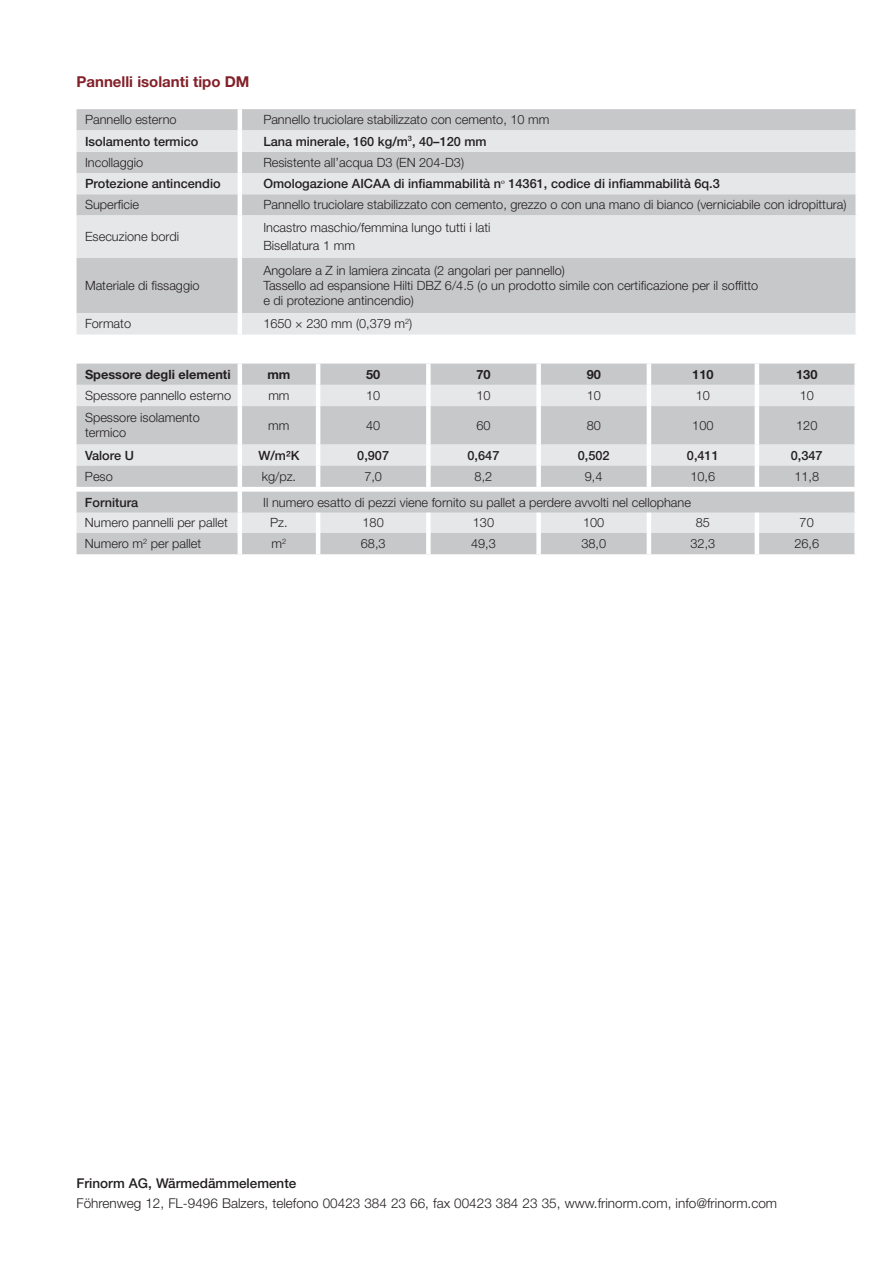
<style>
.page{position:relative;width:893px;height:1263px;background:#fff}
.page>*{position:absolute;margin:0;border:0;box-sizing:border-box;transform-origin:0 0}
.t1{font:700 15px "Helvetica Neue LT Pro";color:#822129}
.t2{font:300 13.5px "Helvetica Neue LT Pro";color:#231f20}
.t3{font:500 13.5px "Helvetica Neue LT Pro";color:#231f20}
.t4{font:300 12.75px/15px "Helvetica Neue LT Pro";color:#231f20}
.t5{font:500 12.75px "Helvetica Neue LT Pro";color:#231f20}
.t6{font:700 12.75px "Helvetica Neue LT Pro";color:#231f20}
</style>
<div class="page">
<div style="left:77px;top:109px;width:778px;height:21px;background:#c7c8ca"></div>
<svg style="left:77px;top:130px;width:778px;height:205px;background:#d7d8da"></svg>
<hr style="left:238px;top:109px;width:4px;height:21px;background:#fff">
<hr style="left:238px;top:130px;width:4px;height:22px;background:#fff">
<hr style="left:238px;top:152px;width:4px;height:21px;background:#fff">
<hr style="left:238px;top:173px;width:4px;height:21px;background:#fff">
<hr style="left:238px;top:194px;width:4px;height:21px;background:#fff">
<hr style="left:238px;top:215px;width:4px;height:43px;background:#fff">
<hr style="left:238px;top:258px;width:4px;height:55px;background:#fff">
<hr style="left:238px;top:313px;width:4px;height:22px;background:#fff">
<div style="left:77px;top:364px;width:777px;height:21px;background:#c7c8ca"></div>
<div style="left:77px;top:385px;width:777px;height:21px;background:#e6e7e9"></div>
<svg style="left:77px;top:406px;width:777px;height:148px;background:#d0d1d3"></svg>
<hr style="left:238px;top:364px;width:4px;height:21px;background:#fff">
<hr style="left:316px;top:364px;width:4px;height:21px;background:#fff">
<div style="left:426px;top:364px;width:5px;height:21px;background:#fff"></div>
<div style="left:536px;top:364px;width:5px;height:21px;background:#fff"></div>
<hr style="left:647px;top:364px;width:4px;height:21px;background:#fff">
<hr style="left:755px;top:364px;width:4px;height:21px;background:#fff">
<hr style="left:238px;top:385px;width:4px;height:21px;background:#fff">
<hr style="left:316px;top:385px;width:4px;height:21px;background:#fff">
<div style="left:426px;top:385px;width:5px;height:21px;background:#fff"></div>
<div style="left:536px;top:385px;width:5px;height:21px;background:#fff"></div>
<hr style="left:647px;top:385px;width:4px;height:21px;background:#fff">
<hr style="left:755px;top:385px;width:4px;height:21px;background:#fff">
<hr style="left:238px;top:406px;width:4px;height:38px;background:#fff">
<hr style="left:316px;top:406px;width:4px;height:38px;background:#fff">
<div style="left:426px;top:406px;width:5px;height:38px;background:#fff"></div>
<div style="left:536px;top:406px;width:5px;height:38px;background:#fff"></div>
<hr style="left:647px;top:406px;width:4px;height:38px;background:#fff">
<hr style="left:755px;top:406px;width:4px;height:38px;background:#fff">
<hr style="left:238px;top:444px;width:4px;height:22px;background:#fff">
<hr style="left:316px;top:444px;width:4px;height:22px;background:#fff">
<div style="left:426px;top:444px;width:5px;height:22px;background:#fff"></div>
<div style="left:536px;top:444px;width:5px;height:22px;background:#fff"></div>
<hr style="left:647px;top:444px;width:4px;height:22px;background:#fff">
<hr style="left:755px;top:444px;width:4px;height:22px;background:#fff">
<hr style="left:238px;top:466px;width:4px;height:21px;background:#fff">
<hr style="left:316px;top:466px;width:4px;height:21px;background:#fff">
<div style="left:426px;top:466px;width:5px;height:21px;background:#fff"></div>
<div style="left:536px;top:466px;width:5px;height:21px;background:#fff"></div>
<hr style="left:647px;top:466px;width:4px;height:21px;background:#fff">
<hr style="left:755px;top:466px;width:4px;height:21px;background:#fff">
<svg style="left:77px;top:487px;width:777px;height:4px"></svg>
<hr style="left:238px;top:491px;width:4px;height:22px;background:#fff">
<hr style="left:238px;top:513px;width:4px;height:20px;background:#fff">
<hr style="left:316px;top:513px;width:4px;height:20px;background:#fff">
<div style="left:426px;top:513px;width:5px;height:20px;background:#fff"></div>
<div style="left:536px;top:513px;width:5px;height:20px;background:#fff"></div>
<hr style="left:647px;top:513px;width:4px;height:20px;background:#fff">
<hr style="left:755px;top:513px;width:4px;height:20px;background:#fff">
<hr style="left:238px;top:533px;width:4px;height:21px;background:#fff">
<hr style="left:316px;top:533px;width:4px;height:21px;background:#fff">
<div style="left:426px;top:533px;width:5px;height:21px;background:#fff"></div>
<div style="left:536px;top:533px;width:5px;height:21px;background:#fff"></div>
<hr style="left:647px;top:533px;width:4px;height:21px;background:#fff">
<hr style="left:755px;top:533px;width:4px;height:21px;background:#fff">
<p class="t1" style="left:77px;top:72px;width:174px">Pannelli isolanti tipo DM</p>
<p class="t4" style="left:85px;top:112px;width:93px">Pannello esterno</p>
<p class="t4" style="left:263px;top:112px;width:288px">Pannello truciolare stabilizzato con cemento, 10 mm</p>
<p class="t5" style="left:85px;top:133px;width:115px">Isolamento termico</p>
<p class="t5" style="left:263px;top:133px;width:225px">Lana minerale, 160 kg/m<sup>3</sup>, 40–120 mm</p>
<p class="t4" style="left:85px;top:155px;width:60px">Incollaggio</p>
<p class="t4" style="left:263px;top:155px;width:202px">Resistente all’acqua D3 (EN 204-D3)</p>
<p class="t5" style="left:85px;top:176px;width:137px">Protezione antincendio</p>
<p class="t5" style="left:263px;top:176px;width:458px">Omologazione AICAA di infiammabilità n<sup>o</sup> 14361, codice di infiammabilità 6q.3</p>
<p class="t4" style="left:85px;top:197px;width:56px">Superficie</p>
<p class="t4" style="left:263px;top:197px;width:585px">Pannello truciolare stabilizzato con cemento, grezzo o con una mano di bianco (verniciabile con idropittura)</p>
<p class="t4" style="left:85px;top:229px;width:96px">Esecuzione bordi</p>
<p class="t4" style="left:263px;top:218px;width:229px;line-height:18px">Incastro maschio/femmina lungo tutti i lati<br>Bisellatura 1 mm</p>
<p class="t4" style="left:85px;top:278px;width:116px">Materiale di fissaggio</p>
<p class="t4" style="left:263px;top:263px;width:497px">Angolare a Z in lamiera zincata (2 angolari per pannello)<br>Tassello ad espansione Hilti DBZ 6/4.5 (o un prodotto simile con certificazione per il soffitto e di protezione antincendio)</p>
<p class="t4" style="left:85px;top:316px;width:48px">Formato</p>
<p class="t4" style="left:263px;top:316px;width:151px">1650 × 230 mm (0,379 m<sup>2</sup>)</p>
<p class="t6" style="left:85px;top:366px;width:147px">Spessore degli elementi</p>
<p class="t6" style="left:267px;top:366px;width:25px">mm</p>
<p class="t6" style="left:366px;top:366px;width:16px">50</p>
<p class="t6" style="left:476px;top:366px;width:16px">70</p>
<p class="t6" style="left:587px;top:366px;width:16px">90</p>
<p class="t6" style="left:692px;top:366px;width:23px">110</p>
<p class="t6" style="left:796px;top:366px;width:23px">130</p>
<p class="t4" style="left:85px;top:388px;width:148px">Spessore pannello esterno</p>
<p class="t4" style="left:268px;top:388px;width:23px">mm</p>
<p class="t4" style="left:366px;top:388px;width:16px">10</p>
<p class="t4" style="left:476px;top:388px;width:16px">10</p>
<p class="t4" style="left:587px;top:388px;width:16px">10</p>
<p class="t4" style="left:696px;top:388px;width:16px">10</p>
<p class="t4" style="left:800px;top:388px;width:16px">10</p>
<p class="t4" style="left:85px;top:410px;width:116px">Spessore isolamento termico</p>
<p class="t4" style="left:268px;top:417px;width:23px">mm</p>
<p class="t4" style="left:366px;top:417px;width:16px">40</p>
<p class="t4" style="left:476px;top:417px;width:16px">60</p>
<p class="t4" style="left:587px;top:417px;width:16px">80</p>
<p class="t4" style="left:692px;top:417px;width:23px">100</p>
<p class="t4" style="left:796px;top:417px;width:23px">120</p>
<p class="t5" style="left:85px;top:447px;width:50px">Valore U</p>
<p class="t5" style="left:258px;top:447px;width:42px">W/m²K</p>
<p class="t5" style="left:357px;top:447px;width:33px">0,907</p>
<p class="t5" style="left:467px;top:447px;width:33px">0,647</p>
<p class="t5" style="left:578px;top:447px;width:33px">0,502</p>
<p class="t5" style="left:687px;top:447px;width:33px">0,411</p>
<p class="t5" style="left:791px;top:447px;width:33px">0,347</p>
<p class="t4" style="left:85px;top:468px;width:29px">Peso</p>
<p class="t4" style="left:262px;top:468px;width:36px">kg/pz.</p>
<p class="t4" style="left:364px;top:468px;width:19px">7,0</p>
<p class="t4" style="left:475px;top:468px;width:19px">8,2</p>
<p class="t4" style="left:585px;top:468px;width:19px">9,4</p>
<p class="t4" style="left:690px;top:468px;width:26px">10,6</p>
<p class="t4" style="left:794px;top:468px;width:26px">11,8</p>
<p class="t5" style="left:85px;top:494px;width:55px">Fornitura</p>
<p class="t4" style="left:263px;top:494px;width:429px">Il numero esatto di pezzi viene fornito su pallet a perdere avvolti nel cellophane</p>
<p class="t4" style="left:85px;top:515px;width:144px">Numero pannelli per pallet</p>
<p class="t4" style="left:270px;top:515px;width:19px">Pz.</p>
<p class="t4" style="left:363px;top:515px;width:23px">180</p>
<p class="t4" style="left:473px;top:515px;width:23px">130</p>
<p class="t4" style="left:583px;top:515px;width:23px">100</p>
<p class="t4" style="left:696px;top:515px;width:16px">85</p>
<p class="t4" style="left:800px;top:515px;width:16px">70</p>
<p class="t4" style="left:85px;top:536px;width:118px">Numero m<sup>2</sup> per pallet</p>
<p class="t4" style="left:272px;top:536px;width:16px">m<sup>2</sup></p>
<p class="t4" style="left:361px;top:536px;width:26px">68,3</p>
<p class="t4" style="left:471px;top:536px;width:26px">49,3</p>
<p class="t4" style="left:581px;top:536px;width:26px">38,0</p>
<p class="t4" style="left:690px;top:536px;width:26px">32,3</p>
<p class="t4" style="left:794px;top:536px;width:26px">26,6</p>
<p class="t3" style="left:77px;top:1175px;width:221px">Frinorm AG, Wärmedämmelemente</p>
<p class="t2" style="left:77px;top:1195px;width:702px">Föhrenweg 12, FL-9496 Balzers, telefono 00423 384 23 66, fax 00423 384 23 35, www.frinorm.com, info@frinorm.com</p>
</div>
